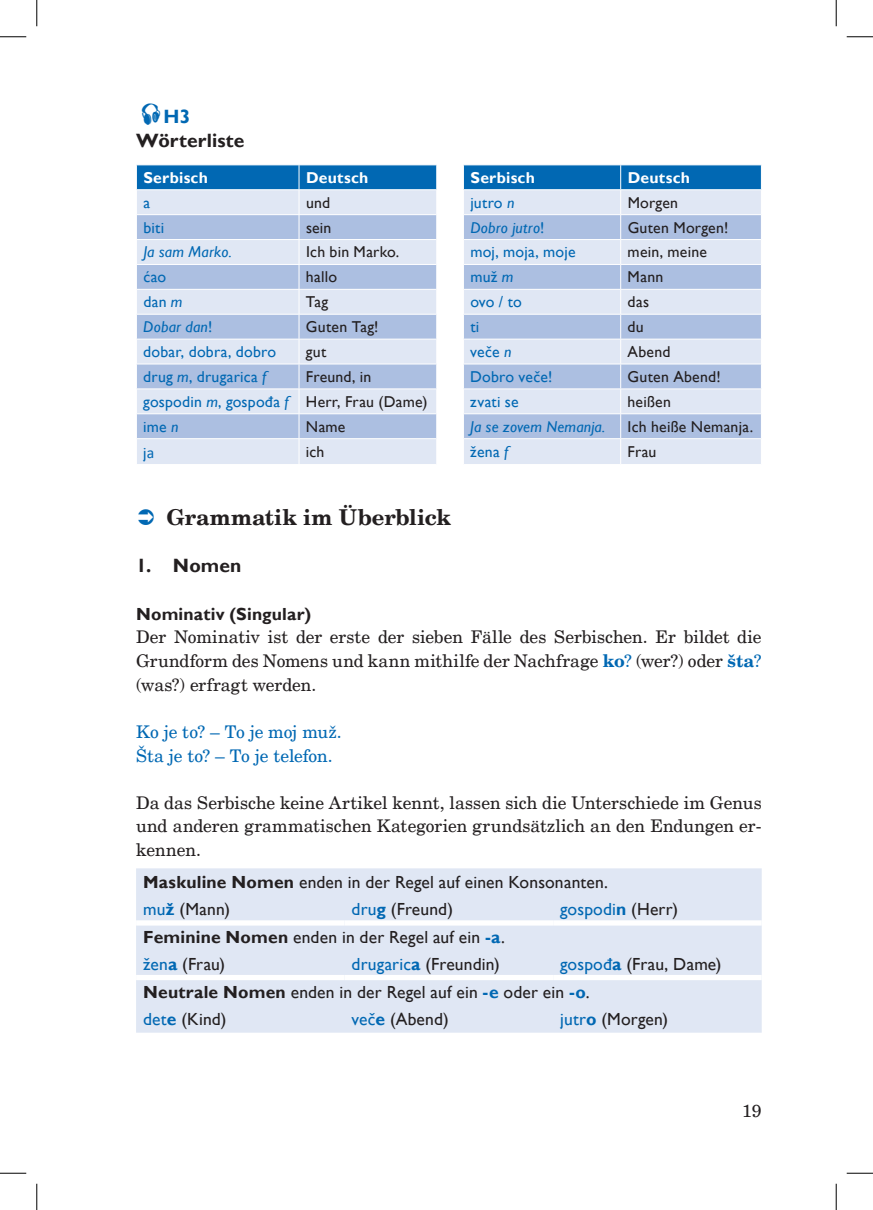
<style>
.page{position:relative;width:873px;height:1210px;background:#fff}
.page>*{position:absolute;margin:0;border:0;box-sizing:border-box;transform-origin:0 0}
.t1{font:700 21.88px "New Century Schlbk";letter-spacing:-.005em;color:#231f20}
.t2{font:700 19.25px "Gill Sans";letter-spacing:.01em;color:#231f20}
.t3{font:700 19.25px "Gill Sans";color:#0168b3}
.t4{font:17.5px/23.6px "New Century Schlbk";color:#231f20;text-align:justify}
.t5{font:17.5px/27.3px "Gill Sans";letter-spacing:.01em;color:#231f20}
.t6{font:17.5px/23.6px "New Century Schlbk";letter-spacing:-.01em;color:#0168b3}
.t7{font:700 17.5px "Gill Sans";letter-spacing:.01em;color:#231f20}
.t8{font:17.5px "Gill Sans";letter-spacing:.01em;color:#0168b3}
.t9{font:15.75px "Gill Sans";letter-spacing:.015em;color:#0168b3}
.t10{font:15.75px "Gill Sans";letter-spacing:.015em;color:#231f20}
.t11{font:italic 15.75px "Gill Sans";letter-spacing:.01em;color:#0168b3}
.t12{font:700 15.75px "Gill Sans";letter-spacing:.015em;color:#fff}
.s1{font-style:italic}
.s2{font-style:normal}
.s3{color:#231f20}
.s4{font-family:"Calibri"}
.s5{font-weight:700;color:#0168b3}
.s6{color:#0168b3}
.s7{font-weight:700}
</style>
<div class="page">
<svg style="left:136px;top:165px;width:625px;height:299px;background:#bdd0e8"></svg>
<div style="left:136px;top:868px;width:625px;height:164px;background:#e0e7f4"></div>
<div style="left:136px;top:920px;width:208px;height:5px;background:#fff"></div>
<div style="left:344px;top:920px;width:209px;height:5px;background:#fff"></div>
<div style="left:553px;top:920px;width:208px;height:5px;background:#fff"></div>
<div style="left:136px;top:975px;width:208px;height:5px;background:#fff"></div>
<div style="left:344px;top:975px;width:209px;height:5px;background:#fff"></div>
<div style="left:553px;top:975px;width:208px;height:5px;background:#fff"></div>
<svg style="left:0;top:36px;width:26px;height:1px"></svg>
<svg style="left:846px;top:36px;width:26px;height:1px"></svg>
<svg style="left:0;top:1172px;width:26px;height:1px"></svg>
<svg style="left:846px;top:1172px;width:26px;height:1px"></svg>
<svg style="left:36px;top:0;width:1px;height:26px"></svg>
<svg style="left:36px;top:1183px;width:1px;height:26px"></svg>
<svg style="left:835px;top:0;width:1px;height:26px"></svg>
<svg style="left:835px;top:1183px;width:1px;height:26px"></svg>
<p class="t3" style="left:163px;top:105px;width:28px">H3</p>
<p class="t2" style="left:136px;top:129px;width:110px">Wörterliste</p>
<p class="t12" style="left:143px;top:168px;width:66px">Serbisch</p>
<p class="t12" style="left:306px;top:168px;width:64px">Deutsch</p>
<p class="t12" style="left:470px;top:168px;width:66px">Serbisch</p>
<p class="t12" style="left:627px;top:168px;width:64px">Deutsch</p>
<p class="t9" style="left:143px;top:193px;width:8px">a</p>
<p class="t10" style="left:306px;top:193px;width:26px">und</p>
<p class="t9" style="left:470px;top:193px;width:45px">jutro <span class="s1">n</span></p>
<p class="t10" style="left:627px;top:193px;width:52px">Morgen</p>
<p class="t9" style="left:143px;top:218px;width:22px">biti</p>
<p class="t10" style="left:306px;top:218px;width:27px">sein</p>
<p class="t11" style="left:470px;top:218px;width:76px">Dobro jutro<span class="s2">!</span></p>
<p class="t10" style="left:627px;top:218px;width:102px">Guten Morgen!</p>
<p class="t11" style="left:143px;top:243px;width:90px">Ja sam Marko.</p>
<p class="t10" style="left:306px;top:243px;width:95px">Ich bin Marko.</p>
<p class="t9" style="left:470px;top:243px;width:107px">moj, moja, moje</p>
<p class="t10" style="left:627px;top:243px;width:81px">mein, meine</p>
<p class="t9" style="left:143px;top:268px;width:24px">ćao</p>
<p class="t10" style="left:306px;top:268px;width:33px">hallo</p>
<p class="t9" style="left:470px;top:268px;width:45px">muž <span class="s1">m</span></p>
<p class="t10" style="left:627px;top:268px;width:37px">Mann</p>
<p class="t9" style="left:143px;top:293px;width:41px">dan <span class="s1">m</span></p>
<p class="t10" style="left:306px;top:293px;width:24px">Tag</p>
<p class="t9" style="left:470px;top:293px;width:53px">ovo / to</p>
<p class="t10" style="left:627px;top:293px;width:23px">das</p>
<p class="t11" style="left:143px;top:317px;width:71px">Dobar dan<span class="s2">!</span></p>
<p class="t10" style="left:306px;top:318px;width:74px">Guten Tag!</p>
<p class="t9" style="left:470px;top:318px;width:10px">ti</p>
<p class="t10" style="left:627px;top:318px;width:18px">du</p>
<p class="t9" style="left:143px;top:342px;width:134px">dobar, dobra, dobro</p>
<p class="t10" style="left:306px;top:342px;width:22px">gut</p>
<p class="t9" style="left:470px;top:342px;width:43px">veče <span class="s1">n</span></p>
<p class="t10" style="left:627px;top:342px;width:44px">Abend</p>
<p class="t9" style="left:143px;top:367px;width:125px">drug <span class="s1">m</span>, drugarica <span class="s1">f</span></p>
<p class="t10" style="left:306px;top:367px;width:67px">Freund, in</p>
<p class="t9" style="left:470px;top:367px;width:84px">Dobro veče!</p>
<p class="t10" style="left:627px;top:367px;width:94px">Guten Abend!</p>
<p class="t9" style="left:143px;top:392px;width:286px">gospodin <span class="s1">m</span>, gospođa <span class="s1">f</span> <span class="s3">Herr, Frau (Dame)</span></p>
<p class="t9" style="left:470px;top:392px;width:50px">zvati se</p>
<p class="t10" style="left:627px;top:392px;width:45px">heißen</p>
<p class="t9" style="left:143px;top:417px;width:37px">ime <span class="s1">n</span></p>
<p class="t10" style="left:306px;top:417px;width:41px">Name</p>
<p class="t11" style="left:470px;top:417px;width:137px">Ja se zovem Nemanja.</p>
<p class="t10" style="left:627px;top:417px;width:127px">Ich heiße Nemanja.</p>
<p class="t9" style="left:143px;top:443px;width:13px">j<span class="s4">а</span></p>
<p class="t10" style="left:306px;top:442px;width:20px">ich</p>
<p class="t9" style="left:470px;top:442px;width:40px">žena <span class="s1">f</span></p>
<p class="t10" style="left:627px;top:442px;width:30px">Frau</p>
<p class="t1" style="left:166px;top:503px;width:286px">Grammatik im Überblick</p>
<p class="t2" style="left:136px;top:554px;width:107px">1. Nomen</p>
<p class="t7" style="left:136px;top:603px;width:176px">Nominativ (Singular)</p>
<p class="t4" style="left:136px;top:625px;width:627px">Der Nominativ ist der erste der sieben Fälle des Serbischen. Er bildet die Grundform des Nomens und kann mithilfe der Nachfrage <span class="s5">ko</span><span class="s6">?</span> (wer?) oder <span class="s5">šta</span><span class="s6">? </span>(was?) erfragt werden.</p>
<p class="t6" style="left:136px;top:720px;width:207px">Ko je to? – To je moj muž.<br>Šta je to? – To je telefon.</p>
<p class="t4" style="left:136px;top:791px;width:627px">Da das Serbische keine Artikel kennt, lassen sich die Unterschiede im Genus und anderen grammatischen Kategorien grundsätzlich an den Endungen er&shy;kennen.</p>
<p class="t5" style="left:143px;top:868px;width:466px"><span class="s7">Maskuline Nomen</span> enden in der Regel auf einen Konsonanten. <span class="s6">mu</span><span class="s5">ž</span> (Mann)</p>
<p class="t5" style="left:351px;top:896px;width:103px"><span class="s6">dru</span><span class="s5">g</span> (Freund)</p>
<p class="t8" style="left:560px;top:899px;width:119px">gospodi<span class="s7">n</span> <span class="s3">(Herr)</span></p>
<p class="t5" style="left:143px;top:923px;width:363px"><span class="s7">Feminine Nomen</span> enden in der Regel auf ein <span class="s5">-a</span>. <span class="s6">žen</span><span class="s5">a</span> (Frau)</p>
<p class="t5" style="left:143px;top:950px;width:579px;text-indent:417px"><span class="s6">gospođ</span><span class="s5">a</span> (Frau, Dame)<br><span class="s7">Neutrale Nomen</span> enden in der Regel auf ein <span class="s5">-e</span> oder ein <span class="s5">-o</span>.<br><span class="s6">det</span><span class="s5">e</span> (Kind)</p>
<p class="t5" style="left:351px;top:950px;width:149px"><span class="s6">drugaric</span><span class="s5">a</span> (Freundin)</p>
<p class="t5" style="left:351px;top:1005px;width:99px"><span class="s6">več</span><span class="s5">e</span> (Abend)</p>
<p class="t5" style="left:560px;top:1005px;width:109px"><span class="s6">jutr</span><span class="s5">o</span> (Morgen)</p>
<p class="t4" style="left:742px;top:1098px;width:21px">19</p>
</div>
